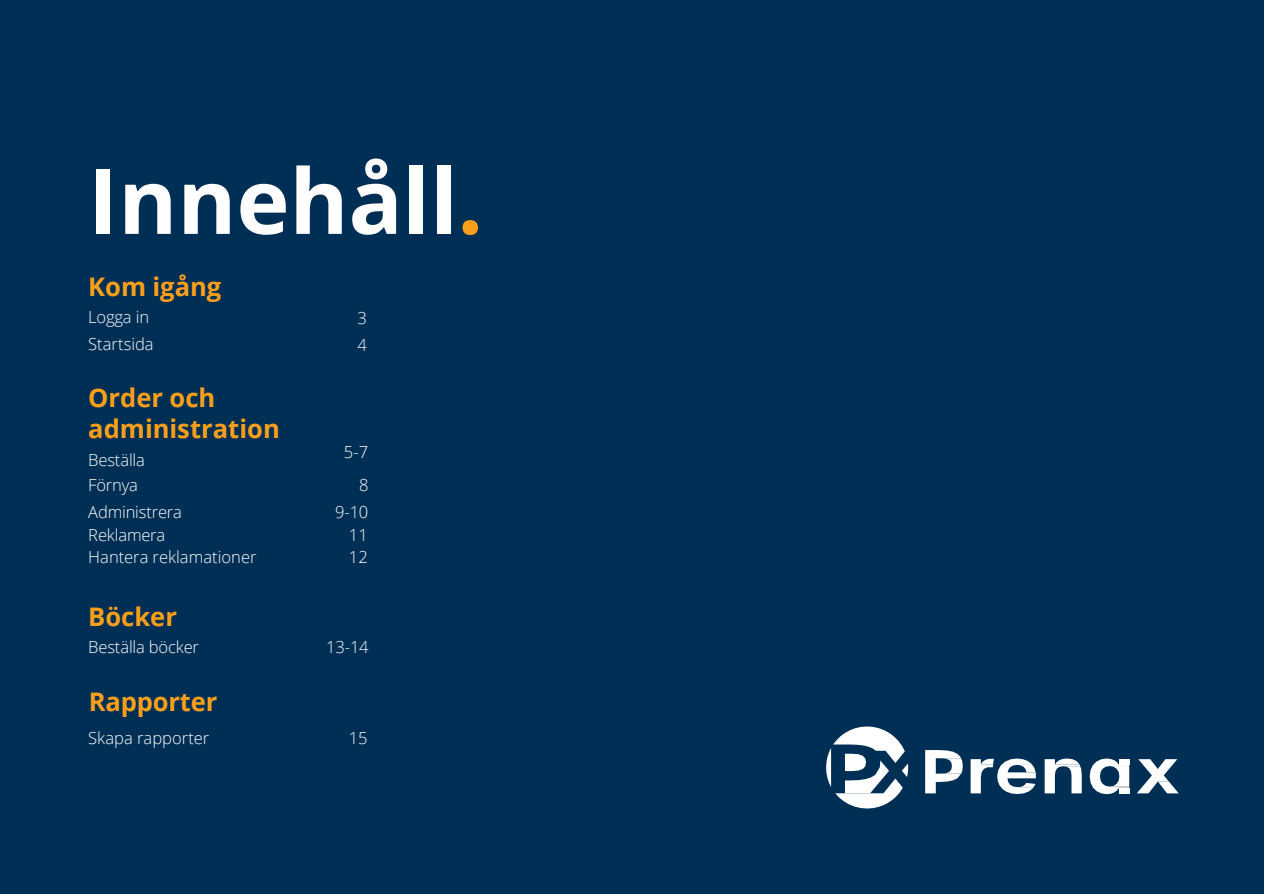
<style>
.page{position:relative;width:1264px;height:894px;background:#fff}
.page>*{position:absolute;margin:0;border:0;box-sizing:border-box;transform-origin:0 0}
.t1{font:700 90px "Open Sans";color:#fff}
.t2{font:700 25.5px/30.6px "Open Sans";color:#f99f1b}
.t3{font:300 16.5px "Open Sans";letter-spacing:-.01em;color:#fff}
.s1{color:#f99f1b}
</style>
<div class="page">
<div style="left:0;top:0;width:1263px;height:893px;background:#002f56"></div>
<svg style="left:1137px;top:759px;width:41px;height:34px"></svg>
<svg style="left:1089px;top:758px;width:39px;height:36px"></svg>
<div style="left:1118px;top:759px;width:10px;height:5px;background:#fff"></div>
<svg style="left:1044px;top:758px;width:37px;height:35px"></svg>
<svg style="left:970px;top:758px;width:65px;height:35px"></svg>
<svg style="left:925px;top:750px;width:37px;height:43px"></svg>
<svg style="left:826px;top:726px;width:81px;height:82px"></svg>
<h2 class="t1" style="left:88px;top:138px;width:396px">Innehåll<span class="s1">.</span></h2>
<p class="t2" style="left:88px;top:271px;width:135px">Kom igång</p>
<p class="t3" style="left:88px;top:306px;width:63px">Logga in</p>
<p class="t3" style="left:88px;top:333px;width:67px">Startsida</p>
<p class="t2" style="left:88px;top:382px;width:193px">Order och administration</p>
<p class="t3" style="left:88px;top:449px;width:58px">Beställa</p>
<p class="t3" style="left:357px;top:306px;width:11px">3</p>
<p class="t3" style="left:357px;top:334px;width:11px">4</p>
<p class="t3" style="left:344px;top:440px;width:26px">5-7</p>
<p class="t3" style="left:88px;top:473px;width:51px">Förnya</p>
<p class="t3" style="left:359px;top:473px;width:11px">8</p>
<p class="t3" style="left:88px;top:500px;width:95px">Administrera</p>
<p class="t3" style="left:88px;top:523px;width:79px">Reklamera</p>
<p class="t3" style="left:88px;top:546px;width:170px">Hantera reklamationer</p>
<p class="t3" style="left:335px;top:500px;width:35px">9-10</p>
<p class="t3" style="left:349px;top:523px;width:20px">11</p>
<p class="t3" style="left:349px;top:546px;width:20px">12</p>
<p class="t2" style="left:88px;top:600px;width:90px">Böcker</p>
<p class="t3" style="left:88px;top:636px;width:112px">Beställa böcker</p>
<p class="t3" style="left:326px;top:636px;width:44px">13-14</p>
<p class="t2" style="left:89px;top:685px;width:130px">Rapporter</p>
<p class="t3" style="left:88px;top:726px;width:122px">Skapa rapporter</p>
<p class="t3" style="left:349px;top:726px;width:20px">15</p>
</div>
